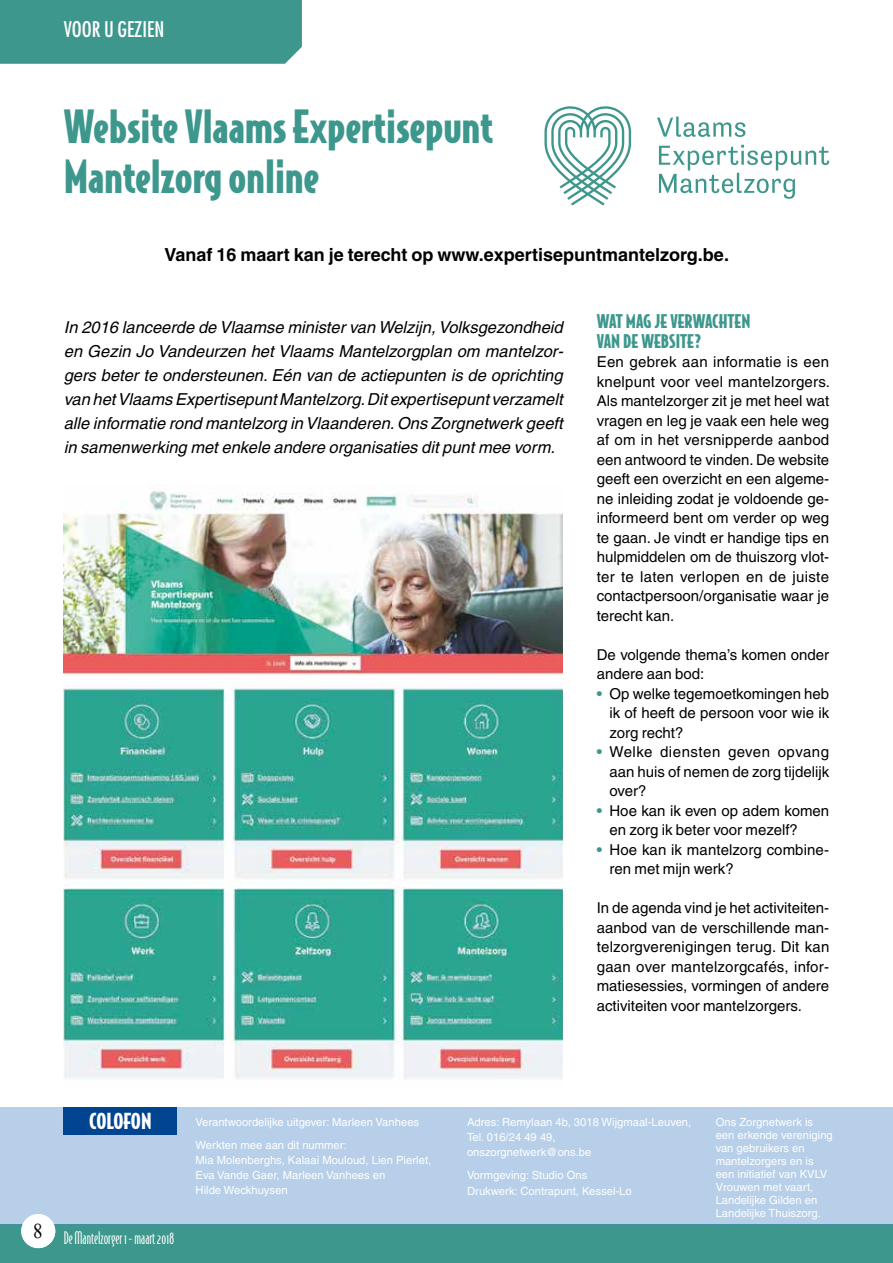
<style>
.page{position:relative;width:893px;height:1263px;background:#fff}
.page>*{position:absolute;margin:0;border:0;box-sizing:border-box;transform-origin:0 0}
.t1{font:900 43.5px/49.9px "Bodega Sans";color:#3d978c}
.t2{font:condensed 21px "Futura";color:#fff}
.t3{font:900 21px "Bodega Sans";letter-spacing:-.005em;color:#fff}
.t4{font:700 18px "Helvetica";color:#000}
.t5{font:900 18px/19.5px "Bodega Sans";color:#3d978c}
.t6{font:italic 16.5px/24px "Helvetica";color:#000;text-align:justify}
.t7{font:16.5px "Bodega Sans Light Oldstyle";color:#fff}
.t8{font:15px/19.5px "Helvetica";color:#000;text-align:justify}
.t9{font:11.25px/12.9px "Helvetica";color:#fff}
.s1{font-weight:700;color:#3d978c}
</style>
<div class="page">
<div style="left:0;top:1225px;width:893px;height:38px;background:#3d978c"></div>
<div style="left:0;top:0;width:302px;height:64px;background:#3d978c"></div>
<div style="left:0;top:1107px;width:893px;height:118px;background:#b7cfe8"></div>
<div style="left:64px;top:1107px;width:113px;height:28px;background:#014590"></div>
<img style="left:64px;top:491px;width:499px;height:194px">
<svg style="left:64px;top:685px;width:499px;height:395px;fill:#2da590"></svg>
<svg style="left:544px;top:106px;width:87px;height:100px"></svg>
<svg style="left:657px;top:116px;width:88px;height:21px"></svg>
<svg style="left:659px;top:145px;width:170px;height:54px"></svg>
<div style="left:21px;top:1214px;width:34px;height:34px;background:#fff;border-radius:50%"></div>
<h2 class="t2" style="left:64px;top:16px;width:102px">VOOR U GEZIEN</h2>
<h1 class="t1" style="left:64px;top:100px;width:431px">Website Vlaams Expertisepunt<br>Mantelzorg online</h1>
<p class="t4" style="left:164px;top:243px;width:566px">Vanaf 16 maart kan je terecht op www.expertisepuntmantelzorg.be.</p>
<p class="t6" style="left:64px;top:315px;width:501px">In 2016 lanceerde de Vlaamse minister van Welzijn, Volksgezondheid en Gezin Jo Vandeurzen het Vlaams Mantelzorgplan om mantelzor&shy;gers beter te ondersteunen. Eén van de actiepunten is de oprichting van het Vlaams Expertisepunt Mantelzorg. Dit expertisepunt verzamelt alle informatie rond mantelzorg in Vlaanderen. Ons Zorgnetwerk geeft in samenwerking met enkele andere organisaties dit punt mee vorm.</p>
<p class="t5" style="left:597px;top:311px;width:155px">WAT MAG JE VERWACHTEN<br>VAN DE WEBSITE?</p>
<p class="t8" style="left:597px;top:352px;width:235px">Een gebrek aan informatie is een knelpunt voor veel mantelzorgers.<br>Als mantelzorger zit je met heel wat vragen en leg je vaak een hele weg af om in het versnipperde aanbod een antwoord te vinden. De website geeft een overzicht en een algeme&shy;ne inleiding zodat je voldoende ge&shy;ïnformeerd bent om verder op weg te gaan. Je vindt er handige tips en hulpmiddelen om de thuiszorg vlot&shy;ter te laten verlopen en de juiste contactpersoon/organisatie waar je terecht kan.</p>
<p class="t8" style="left:597px;top:644px;width:234px">De volgende thema’s komen onder andere aan bod:</p>
<p class="t8" style="left:609px;top:683px;width:221px;text-indent:-13px"><span class="s1">•</span> Op welke tegemoetkomingen heb ik of heeft de persoon voor wie ik zorg recht?</p>
<p class="t8" style="left:609px;top:742px;width:221px;text-indent:-13px"><span class="s1">•</span> Welke diensten geven opvang aan huis of nemen de zorg tijdelijk over?</p>
<p class="t8" style="left:609px;top:800px;width:221px;text-indent:-13px"><span class="s1">•</span> Hoe kan ik even op adem komen en zorg ik beter voor mezelf?</p>
<p class="t8" style="left:609px;top:839px;width:221px;text-indent:-13px"><span class="s1">•</span> Hoe kan ik mantelzorg combine&shy;ren met mijn werk?</p>
<p class="t8" style="left:597px;top:898px;width:234px">In de agenda vind je het activiteiten&shy;aanbod van de verschillende man&shy;telzorgverenigingen terug. Dit kan gaan over mantelzorgcafés, infor&shy;matiesessies, vormingen of andere activiteiten voor mantelzorgers.</p>
<h2 class="t3" style="left:89px;top:1107px;width:64px">COLOFON</h2>
<p class="t9" style="left:196px;top:1111px;width:225px;line-height:22.5px">Verantwoordelijke uitgever: Marleen Vanhees<br>Werkten mee aan dit nummer:</p>
<p class="t9" style="left:196px;top:1152px;width:237px;line-height:15px">Mia Molenberghs, Kalaai Mouloud, Lien Pierlet,<br>Eva Vande Gaer, Marleen Vanhees en<br>Hilde Weckhuysen</p>
<p class="t7" style="left:33px;top:1228px;width:143px"><sup>8</sup> De Mantelzorger 1 - maart 2018</p>
<p class="t9" style="left:467px;top:1114px;width:226px;line-height:15px">Adres: Remylaan 4b, 3018 Wijgmaal-Leuven,<br>Tel. 016/24 49 49,<br>onszorgnetwerk@ons.be</p>
<p class="t9" style="left:467px;top:1166px;width:166px;line-height:16.5px">Vormgeving: Studio Ons<br>Drukwerk: Contrapunt, Kessel-Lo</p>
<p class="t9" style="left:716px;top:1116px;width:119px">Ons Zorgnetwerk is een erkende vereniging van gebruikers en mantelzorgers en is een initiatief van KVLV<br>Vrouwen met vaart,<br>Landelijke Gilden en<br>Landelijke Thuiszorg.</p>
</div>
